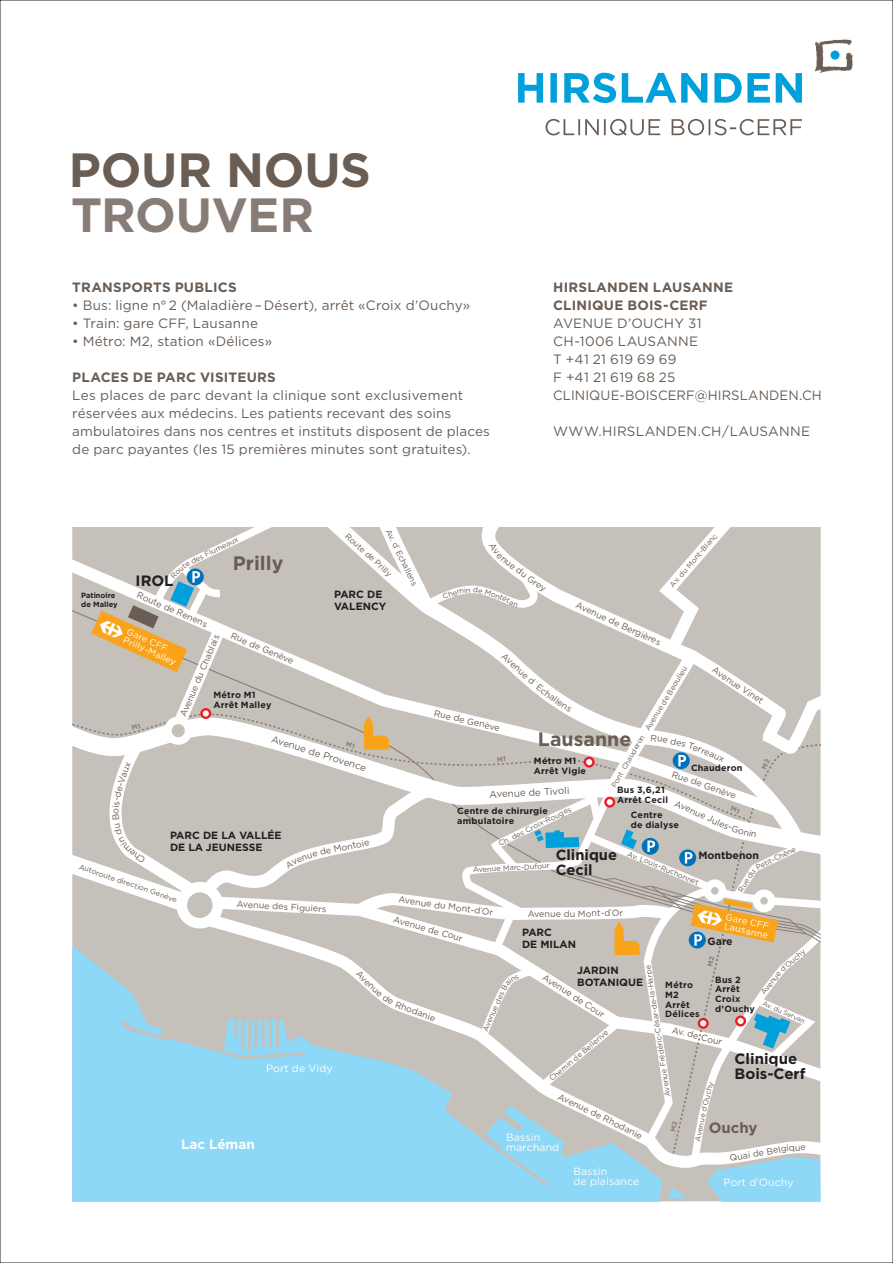
<style>
.page{position:relative;width:893px;height:1263px;background:#fff}
.page>*{position:absolute;margin:0;border:0;box-sizing:border-box;transform-origin:0 0}
.t1{font:700 48px "Gotham";letter-spacing:-.005em;color:#695d54}
.t2{font:700 48px "Gotham";letter-spacing:-.01em;color:#887d76}
.t3{font:700 19.5px "Gotham";color:#695d54}
.t4{font:700 15px/15px "Gotham";color:#231f20}
.t5{font:700 15px "Gotham";color:#695d54}
.t6{font:700 14.7px/14.7px "Gotham";color:#231f20}
.BODY_COPY{font:13.5px "Gotham";letter-spacing:.01em;color:#695d54}
.SUBHEADINGS{font:700 13.5px "Gotham";letter-spacing:.015em;color:#695d54}
.BODY_COPY-2{font:700 13.5px "Gotham";letter-spacing:.02em;color:#695d54}
.t7{font:700 13.5px "Gotham";color:#fff}
.t8{font:700 10.5px/12px "Gotham";color:#231f20}
.t9{font:10.5px/10.5px "Gotham";letter-spacing:.01em;color:#fff}
.t10{font:9.75px "Gotham";color:#695d54}
.t11{font:9.15px "Gotham";color:#fff}
.t12{font:9px "Gotham";color:#695d54}
.t13{font:700 9px/9.8px "Gotham";letter-spacing:.025em;color:#231f20}
.t14{font:9px "Gotham";color:#fff}
.t15{font:8.25px "Gotham";color:#695d54}
.t16{font:7.5px "Gotham";color:#695d54}
.t17{font:700 7.5px/9px "Gotham";color:#231f20}
.t18{font:7.2px "Gotham";color:#695d54}
.t19{font:6.75px "Gotham";color:#695d54}
</style>
<div class="page">
<svg style="left:815px;top:39px;width:38px;height:34px"></svg>
<div style="left:830px;top:51px;width:9px;height:9px;background:#00a0da;border-radius:50%"></div>
<svg style="left:518px;top:73px;width:284px;height:30px"></svg>
<svg style="left:545px;top:119px;width:257px;height:17px"></svg>
<svg style="left:72px;top:527px;width:749px;height:671px;background:#c5cccc"></svg>
<h1 class="t1" style="left:69px;top:138px;width:304px">POUR NOUS</h1>
<h1 class="t2" style="left:71px;top:184px;width:244px">TROUVER</h1>
<p class="SUBHEADINGS" style="left:72px;top:279px;width:166px">TRANSPORTS PUBLICS</p>
<p class="BODY_COPY" style="left:72px;top:297px;width:400px">• Bus: ligne n° 2 (Maladière – Désert), arrêt «Croix d’Ouchy»</p>
<p class="BODY_COPY" style="left:72px;top:315px;width:187px">• Train: gare CFF, Lausanne</p>
<p class="BODY_COPY" style="left:72px;top:333px;width:201px">• Métro: M2, station «Délices»</p>
<p class="SUBHEADINGS" style="left:72px;top:368px;width:205px">PLACES DE PARC VISITEURS</p>
<p class="BODY_COPY" style="left:72px;top:387px;width:393px">Les places de parc devant la clinique sont exclusivement</p>
<p class="BODY_COPY" style="left:72px;top:405px;width:380px">réservées aux médecins. Les patients recevant des soins</p>
<p class="BODY_COPY" style="left:72px;top:423px;width:419px">ambulatoires dans nos centres et instituts disposent de places</p>
<p class="BODY_COPY" style="left:72px;top:441px;width:400px">de parc payantes (les 15 premières minutes sont gratuites).</p>
<p class="BODY_COPY-2" style="left:553px;top:279px;width:182px">HIRSLANDEN LAUSANNE</p>
<p class="BODY_COPY-2" style="left:553px;top:296px;width:156px">CLINIQUE BOIS-CERF</p>
<p class="BODY_COPY" style="left:553px;top:315px;width:150px">AVENUE D’OUCHY 31</p>
<p class="BODY_COPY" style="left:553px;top:333px;width:147px">CH-1006 LAUSANNE</p>
<p class="BODY_COPY" style="left:553px;top:351px;width:125px">T +41 21 619 69 69</p>
<p class="BODY_COPY" style="left:553px;top:369px;width:124px">F +41 21 619 68 25</p>
<p class="BODY_COPY" style="left:553px;top:387px;width:270px">CLINIQUE-BOISCERF@HIRSLANDEN.CH</p>
<p class="BODY_COPY" style="left:553px;top:423px;width:258px">WWW.HIRSLANDEN.CH/LAUSANNE</p>
<p class="t4" style="left:136px;top:573px;width:39px">IROL</p>
<p class="t16" style="left:203px;top:551px;width:37px;rotate:-26deg">Flumeaux</p>
<p class="t3" style="left:233px;top:550px;width:52px">Prilly</p>
<p class="t15" style="left:393px;top:527px;width:63px;rotate:64deg">Av.dˇE challens</p>
<p class="t15" style="left:350px;top:531px;width:61px;rotate:42deg">R oute de Prilly</p>
<p class="t12" style="left:510px;top:556px;width:27px;rotate:37deg">ue du</p>
<p class="t16" style="left:668px;top:583px;width:69px;rotate:-49deg">Av.du Mont-Blanc</p>
<p class="t8" style="left:334px;top:588px;width:54px">PARC DE<br>VALENCY</p>
<p class="t12" style="left:140px;top:589px;width:77px;rotate:24deg">R oute de R enens</p>
<p class="t12" style="left:177px;top:714px;width:90px;rotate:-67deg">Avenue du C hab lais</p>
<p class="t17" style="left:81px;top:590px;width:38px">Patinoire de Malley</p>
<p class="t12" style="left:579px;top:599px;width:94px;rotate:24deg">Avenue de Bergières</p>
<p class="t12" style="left:233px;top:630px;width:69px;rotate:23deg">R ue de Genève</p>
<p class="t14" style="left:126px;top:634px;width:58px;rotate:24deg">Prilly-Malley</p>
<p class="t12" style="left:507px;top:650px;width:35px;rotate:43deg">Avenue</p>
<p class="t12" style="left:716px;top:664px;width:61px;rotate:34deg">Avenue Vinet</p>
<p class="t16" style="left:643px;top:727px;width:76px;rotate:-59deg">Avenue de Beaulieu</p>
<p class="t18" style="left:609px;top:784px;width:61px;rotate:-60deg">Pont C hauderon</p>
<p class="t13" style="left:213px;top:689px;width:60px;line-height:10.5px">Métro M1<br>Arrêt Malley</p>
<p class="t12" style="left:435px;top:707px;width:69px;rotate:13deg">R ue de Genève</p>
<p class="t3" style="left:538px;top:726px;width:95px">Lausanne</p>
<p class="t10" style="left:273px;top:733px;width:100px;rotate:17deg">Avenue de Provence</p>
<p class="t13" style="left:534px;top:755px;width:54px;line-height:10.5px">Métro M1<br>Arrêt Vigie</p>
<p class="t13" style="left:691px;top:763px;width:53px">Chauderon</p>
<p class="t12" style="left:674px;top:768px;width:69px;rotate:19deg">R ue de Genève</p>
<p class="t13" style="left:617px;top:784px;width:53px;line-height:10.5px">Bus 3,6,21<br>Arrêt Cecil</p>
<p class="t13" style="left:631px;top:810px;width:50px">Centre<br>de dialyse</p>
<p class="t10" style="left:489px;top:788px;width:82px;rotate:-3deg">Avenue de Tivoli</p>
<p class="t12" style="left:677px;top:797px;width:50px;rotate:24deg">Avenue Jul</p>
<p class="t16" style="left:497px;top:839px;width:81px;rotate:-26deg">C h.des C roix-R ouges</p>
<p class="t13" style="left:457px;top:806px;width:92px">Centre de chirurgie ambulatoire</p>
<p class="t8" style="left:170px;top:829px;width:113px">PARC DE LA VALLÉE<br>DE LA JEUNESSE</p>
<p class="t16" style="left:754px;top:863px;width:45px;rotate:-26deg">Petit-C hêne</p>
<p class="t6" style="left:556px;top:847px;width:63px">Clinique<br>Cecil</p>
<p class="t16" style="left:630px;top:848px;width:78px;rotate:23deg">Av.Louis-R uchonnet</p>
<p class="t8" style="left:698px;top:849px;width:62px">Montbenon</p>
<p class="t16" style="left:473px;top:865px;width:78px;rotate:-3deg">Avenue Marc-D ufour</p>
<p class="t16" style="left:81px;top:862px;width:105px;rotate:19deg">Autoroute direction Genève</p>
<p class="t16" style="left:736px;top:888px;width:27px;rotate:-57deg">Rue du</p>
<p class="t12" style="left:399px;top:894px;width:97px;rotate:8deg">Avenue du Mont-dˇOr</p>
<p class="t12" style="left:237px;top:898px;width:92px;rotate:3deg">Avenue des Figuiers</p>
<p class="t12" style="left:528px;top:908px;width:97px;rotate:-1deg">Avenue du Mont-dˇOr</p>
<p class="t12" style="left:395px;top:913px;width:73px;rotate:16deg">Avenue de C our</p>
<p class="t11" style="left:725px;top:920px;width:46px;rotate:12deg">Lausanne</p>
<p class="t8" style="left:522px;top:926px;width:56px">PARC<br>DE MILAN</p>
<p class="t8" style="left:707px;top:935px;width:27px">Gare</p>
<p class="t16" style="left:778px;top:966px;width:32px;rotate:-40deg">dˇOuchy</p>
<p class="t16" style="left:663px;top:1097px;width:134px;rotate:-99deg">Avenue Frédéric-C ésar-de-la-H arpe</p>
<p class="t8" style="left:577px;top:964px;width:68px">JARDIN<br>BOTANIQUE</p>
<p class="t16" style="left:759px;top:991px;width:29px;rotate:-52deg">Avenue</p>
<p class="t12" style="left:546px;top:972px;width:73px;rotate:32deg">Avenue de C our</p>
<p class="t13" style="left:715px;top:974px;width:41px">Bus 2<br>Arrêt<br>Croix d’Ouchy</p>
<p class="t13" style="left:665px;top:980px;width:36px">Métro<br>M2<br>Arrêt<br>Délices</p>
<p class="t16" style="left:488px;top:1012px;width:22px;rotate:-66deg">ue de</p>
<p class="t19" style="left:765px;top:999px;width:47px;rotate:24deg">Av.du Servan</p>
<p class="t12" style="left:403px;top:1001px;width:24px;rotate:20deg">hoda</p>
<p class="t16" style="left:481px;top:1029px;width:20px;rotate:-67deg">Aven</p>
<p class="t12" style="left:673px;top:1024px;width:53px;rotate:14deg">Av.de C our</p>
<p class="t16" style="left:547px;top:1075px;width:76px;rotate:-40deg">C hemin de Bellerive</p>
<p class="t4" style="left:734px;top:1051px;width:73px">Clinique<br>Bois-Cerf</p>
<p class="t9" style="left:266px;top:1063px;width:68px">Port de Vidy</p>
<p class="t16" style="left:700px;top:1104px;width:21px;rotate:-76deg">Ouch</p>
<p class="t12" style="left:561px;top:1090px;width:94px;rotate:26deg">Avenue de R hodanie</p>
<p class="t16" style="left:693px;top:1140px;width:25px;rotate:-79deg">Avenu</p>
<p class="t5" style="left:709px;top:1118px;width:50px">Ouchy</p>
<p class="t9" style="left:506px;top:1131px;width:54px">Bassin marchand</p>
<p class="t7" style="left:181px;top:1135px;width:75px">Lac Léman</p>
<p class="t12" style="left:747px;top:1149px;width:32px;rotate:-10deg">i de Be</p>
<p class="t9" style="left:573px;top:1165px;width:67px">Bassin<br>de plaisance</p>
<p class="t9" style="left:724px;top:1177px;width:72px">Port d’Ouchy</p>
</div>
